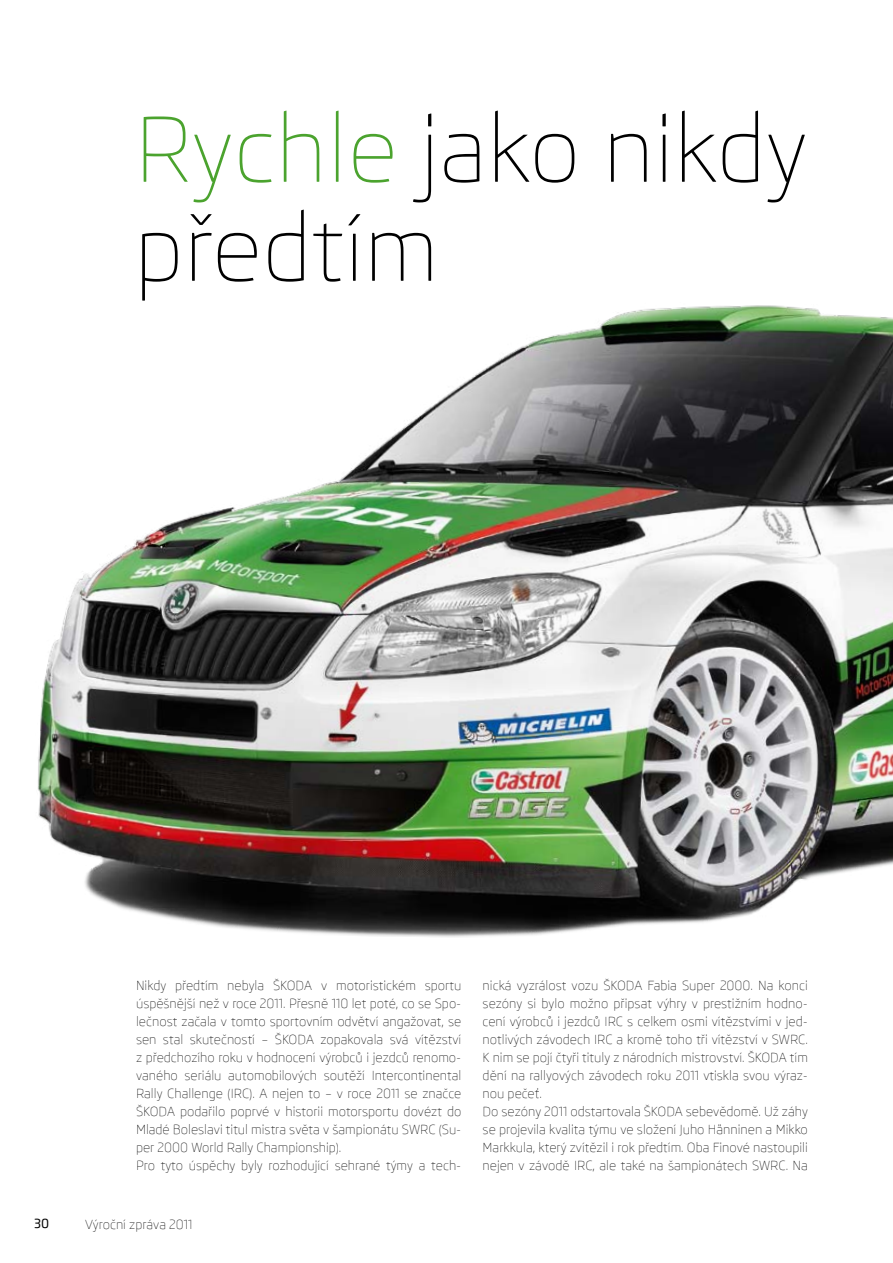
<style>
.page{position:relative;width:893px;height:1263px;background:#fff}
.page>*{position:absolute;margin:0;border:0;box-sizing:border-box;transform-origin:0 0}
.t1{font:300 90px/99px "Skoda Pro";color:#000}
.t2{font:300 12.75px/18px "Skoda Pro";color:#000}
.t3{font:500 12.75px "Skoda Pro";color:#000}
.s1{color:#4ba32e}
</style>
<div class="page">
<img style="left:38px;top:305px;width:855px;height:632px">
<h1 class="t1" style="left:134px;top:101px;width:675px"><span class="s1">Rychle</span> jako nikdy předtím</h1>
<p class="t2" style="left:136px;top:977px;width:327px">Nikdy předtím nebyla ŠKODA v motoristickém sportu úspěšnější než v roce 2011. Přesně 110 let poté, co se Spo&shy;lečnost začala v tomto sportovním odvětví angažovat, se sen stal skutečností – ŠKODA zopakovala svá vítězství z předchozího roku v hodnocení výrobců i jezdců renomo&shy;vaného seriálu automobilových soutěží Intercontinental Rally Challenge (IRC). A nejen to – v roce 2011 se značce ŠKODA podařilo poprvé v historii motorsportu dovézt do Mladé Boleslavi titul mistra světa v šampionátu SWRC (Su&shy;per 2000 World Rally Championship).<br>Pro tyto úspěchy byly rozhodující sehrané týmy a tech-</p>
<p class="t2" style="left:483px;top:977px;width:327px">nická vyzrálost vozu ŠKODA Fabia Super 2000. Na konci sezóny si bylo možno připsat výhry v prestižním hodno&shy;cení výrobců i jezdců IRC s celkem osmi vítězstvími v jed&shy;notlivých závodech IRC a kromě toho tři vítězství v SWRC.<br>K nim se pojí čtyři tituly z národních mistrovství. ŠKODA tím dění na rallyových závodech roku 2011 vtiskla svou výraz&shy;nou pečeť.<br>Do sezóny 2011 odstartovala ŠKODA sebevědomě. Už záhy se projevila kvalita týmu ve složení Juho Hänninen a Mikko Markkula, který zvítězil i rok předtím. Oba Finové nastoupili nejen v závodě IRC, ale také na šampionátech SWRC. Na</p>
<p class="t3" style="left:34px;top:1216px;width:17px">30</p>
<p class="t2" style="left:85px;top:1215px;width:109px">Výroční zpráva 2011</p>
</div>
